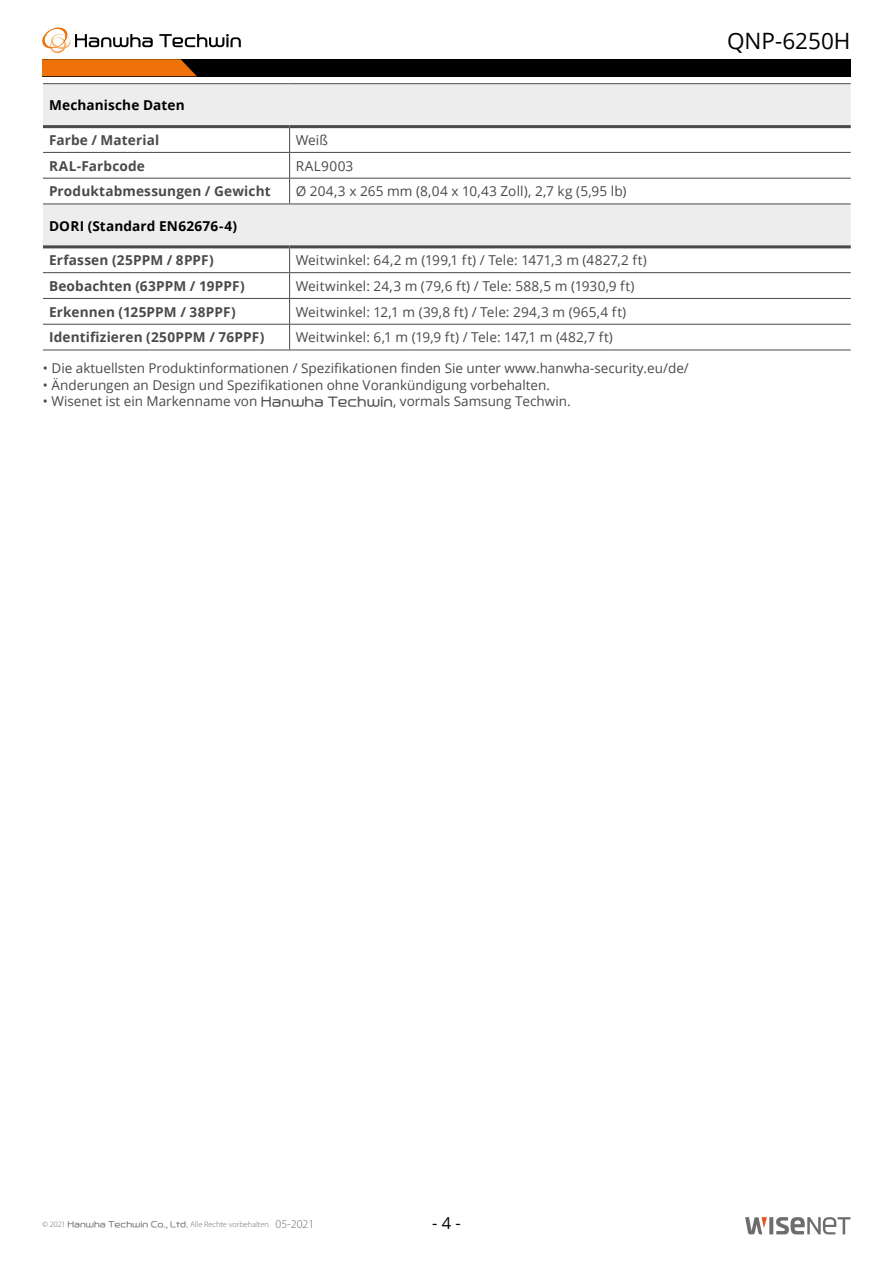
<style>
.page{position:relative;width:893px;height:1263px;background:#fff}
.page>*{position:absolute;margin:0;border:0;box-sizing:border-box;transform-origin:0 0}
.t1{font:22.5px "Open Sans";color:#000}
.t2{font:16.5px "Open Sans";color:#000}
.t3{font:13.65px "Open Sans";letter-spacing:.01em;color:#4a4a49}
.t4{font:700 13.65px "Open Sans";letter-spacing:.01em;color:#4a4a49}
.t5{font:700 13.65px "Open Sans";letter-spacing:.01em;color:#000}
.t6{font:13.65px "Open Sans";letter-spacing:.03em;color:#4a4a49}
.t7{font:13.5px "Open Sans";color:#4a4a49}
.t8{font:300 8.25px "Myriad Pro";color:#706f6f}
.s1{font-family:"Hanwha L"}
.s2{font-family:"Hanwha L";font-weight:400}
.s3{font-size:12px}
</style>
<div class="page">
<svg style="left:769px;top:1217px;width:4px;height:17px"></svg>
<svg style="left:776px;top:1217px;width:74px;height:17px"></svg>
<svg style="left:745px;top:1217px;width:22px;height:17px"></svg>
<div style="left:42px;top:59px;width:808px;height:17px;background:#000"></div>
<svg style="left:41px;top:27px;width:200px;height:49px"></svg>
<svg style="left:43px;top:84px;width:808px;height:161px;fill:#ededed"></svg>
<hr style="left:43px;top:125px;width:247px;height:3px;background:#4a4a49">
<hr style="left:290px;top:125px;width:561px;height:3px;background:#4a4a49">
<hr style="left:43px;top:245px;width:247px;height:3px;background:#4a4a49">
<hr style="left:290px;top:245px;width:561px;height:3px;background:#4a4a49">
<svg style="left:289px;top:128px;width:1px;height:76px"></svg>
<hr style="left:43px;top:272px;width:247px;height:1px;background:#4a4a49">
<hr style="left:290px;top:272px;width:561px;height:1px;background:#4a4a49">
<hr style="left:43px;top:298px;width:247px;height:1px;background:#4a4a49">
<hr style="left:290px;top:298px;width:561px;height:1px;background:#4a4a49">
<hr style="left:43px;top:324px;width:247px;height:1px;background:#4a4a49">
<hr style="left:290px;top:324px;width:561px;height:1px;background:#4a4a49">
<svg style="left:289px;top:248px;width:1px;height:102px"></svg>
<hr style="left:43px;top:350px;width:247px;height:1px;background:#4a4a49">
<hr style="left:290px;top:350px;width:561px;height:1px;background:#4a4a49">
<hr style="left:43px;top:83px;width:247px;height:1px;background:#4a4a49">
<hr style="left:290px;top:83px;width:561px;height:1px;background:#4a4a49">
<hr style="left:43px;top:152px;width:247px;height:1px;background:#4a4a49">
<hr style="left:290px;top:152px;width:561px;height:1px;background:#4a4a49">
<hr style="left:43px;top:178px;width:247px;height:1px;background:#4a4a49">
<hr style="left:290px;top:178px;width:561px;height:1px;background:#4a4a49">
<hr style="left:43px;top:204px;width:247px;height:1px;background:#4a4a49">
<hr style="left:290px;top:204px;width:561px;height:1px;background:#4a4a49">
<p class="t5" style="left:49px;top:96px;width:137px">Mechanische Daten</p>
<p class="t4" style="left:49px;top:130px;width:112px">Farbe / Material</p>
<p class="t3" style="left:296px;top:130px;width:34px">Weiß</p>
<p class="t4" style="left:49px;top:156px;width:97px">RAL-Farbcode</p>
<p class="t6" style="left:296px;top:156px;width:59px">RAL9003</p>
<p class="t4" style="left:49px;top:182px;width:223px">Produktabmessungen / Gewicht</p>
<p class="t3" style="left:296px;top:182px;width:332px">Ø 204,3 x 265 mm (8,04 x 10,43 Zoll), 2,7 kg (5,95 lb)</p>
<p class="t5" style="left:49px;top:216px;width:189px">DORI (Standard EN62676-4)</p>
<p class="t4" style="left:49px;top:250px;width:166px">Erfassen (25PPM / 8PPF)</p>
<p class="t3" style="left:296px;top:251px;width:353px">Weitwinkel: 64,2 m (199,1 ft) / Tele: 1471,3 m (4827,2 ft)</p>
<p class="t4" style="left:49px;top:276px;width:197px">Beobachten (63PPM / 19PPF)</p>
<p class="t3" style="left:296px;top:276px;width:340px">Weitwinkel: 24,3 m (79,6 ft) / Tele: 588,5 m (1930,9 ft)</p>
<p class="t4" style="left:49px;top:302px;width:188px">Erkennen (125PPM / 38PPF)</p>
<p class="t3" style="left:296px;top:302px;width:332px">Weitwinkel: 12,1 m (39,8 ft) / Tele: 294,3 m (965,4 ft)</p>
<p class="t4" style="left:49px;top:328px;width:217px">Identifizieren (250PPM / 76PPF)</p>
<p class="t3" style="left:296px;top:328px;width:319px">Weitwinkel: 6,1 m (19,9 ft) / Tele: 147,1 m (482,7 ft)</p>
<p class="t7" style="left:43px;top:359px;width:647px">• Die aktuellsten Produktinformationen / Spezifikationen finden Sie unter www.hanwha-security.eu/de/</p>
<p class="t7" style="left:43px;top:375px;width:509px">• Änderungen an Design und Spezifikationen ohne Vorankündigung vorbehalten.</p>
<p class="t7" style="left:43px;top:392px;width:529px">• Wisenet ist ein Markenname von <span class="s1">Hanwha Techwin</span>, vormals Samsung Techwin.</p>
<h1 class="t1" style="left:727px;top:26px;width:125px">QNP-6250H</h1>
<p class="t8" style="left:43px;top:1219px;width:273px">© 2021 <span class="s2">Hanwha Techwin Co., Ltd.</span> Alle Rechte vorbehalten. <span class="s3">05-2021</span></p>
<p class="t2" style="left:432px;top:1212px;width:30px">- 4 -</p>
</div>
